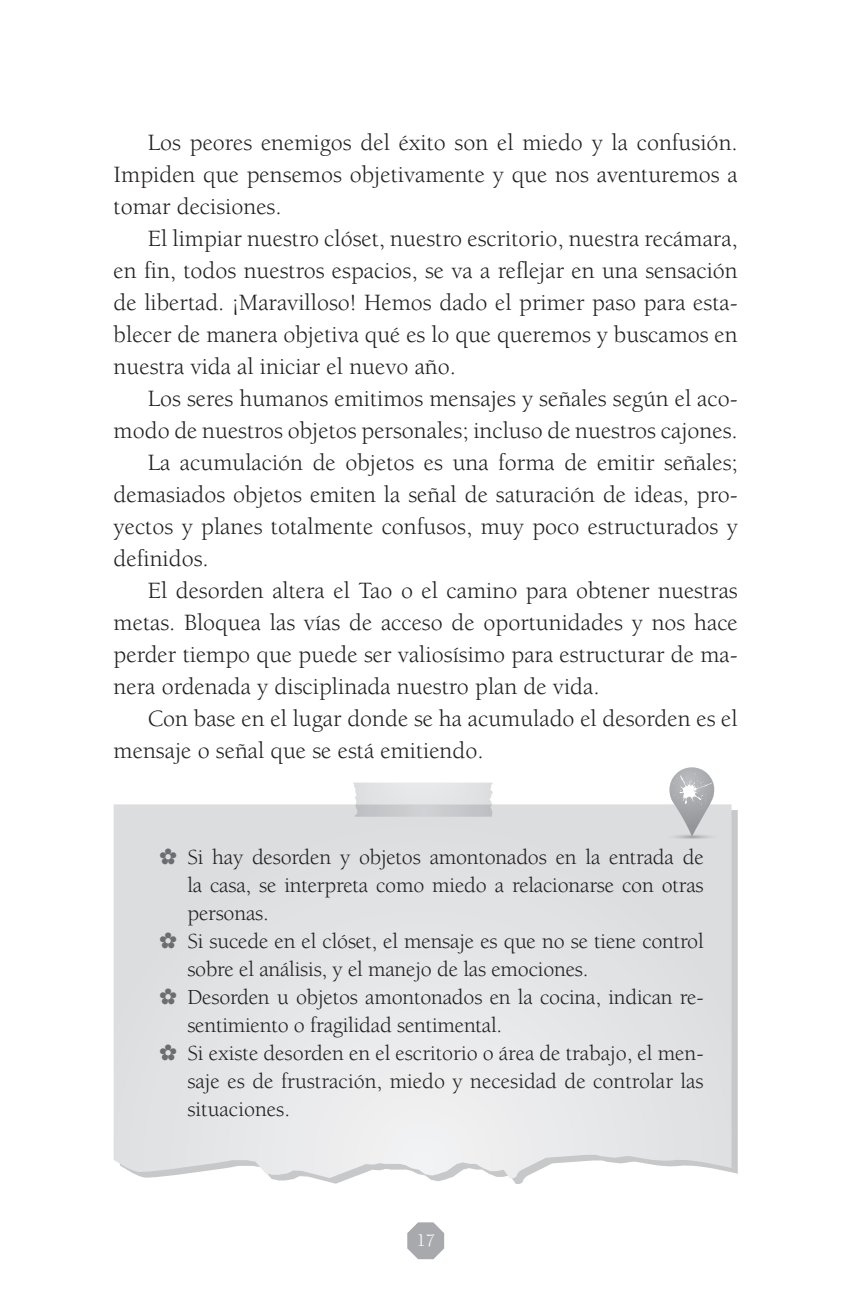
<style>
.page{position:relative;width:851px;height:1301px;background:#fff}
.page>*{position:absolute;margin:0;border:0;box-sizing:border-box;transform-origin:0 0}
.t1{font:24px/32px "Berkeley Std";color:#231f20;text-align:justify}
.t2{font:22px "Berkeley Std";letter-spacing:-.01em;color:#231f20}
.t3{font:18px "Berkeley Std";color:#fff}
.s1{color:#6c6d70}
</style>
<div class="page">
<svg style="left:407px;top:1222px;width:37px;height:37px"></svg>
<svg style="left:271px;top:810px;width:466px;height:374px"></svg>
<svg style="left:114px;top:804px;width:617px;height:374px;background:#e2e3e5"></svg>
<svg style="left:353px;top:782px;width:140px;height:35px;background:#dadbdd"></svg>
<svg style="left:652px;top:767px;width:79px;height:72px"></svg>
<p class="t1" style="left:114px;top:127px;width:625px;text-indent:34px">Los peores enemigos del éxito son el miedo y la confusión.<br>Impiden que pensemos objetivamente y que nos aventuremos a tomar decisiones.</p>
<p class="t1" style="left:114px;top:223px;width:625px;text-indent:34px">El limpiar nuestro clóset, nuestro escritorio, nuestra recámara, en fin, todos nuestros espacios, se va a reflejar en una sensación de libertad. ¡Maravilloso! Hemos dado el primer paso para esta&shy;blecer de manera objetiva qué es lo que queremos y buscamos en nuestra vida al iniciar el nuevo año.</p>
<p class="t1" style="left:148px;top:383px;width:591px">Los seres humanos emitimos mensajes y señales según el aco-</p>
<p class="t1" style="left:114px;top:415px;width:625px">modo de nuestros objetos personales; incluso de nuestros cajones.</p>
<p class="t1" style="left:148px;top:447px;width:591px">La acumulación de objetos es una forma de emitir señales;</p>
<p class="t1" style="left:114px;top:479px;width:625px">demasiados objetos emiten la señal de saturación de ideas, pro-</p>
<p class="t1" style="left:114px;top:511px;width:625px">yectos y planes totalmente confusos, muy poco estructurados y</p>
<p class="t1" style="left:114px;top:543px;width:97px">definidos.</p>
<p class="t1" style="left:148px;top:575px;width:591px">El desorden altera el Tao o el camino para obtener nuestras</p>
<p class="t1" style="left:114px;top:607px;width:625px">metas. Bloquea las vías de acceso de oportunidades y nos hace</p>
<p class="t1" style="left:114px;top:639px;width:625px">perder tiempo que puede ser valiosísimo para estructurar de ma-</p>
<p class="t1" style="left:114px;top:671px;width:487px">nera ordenada y disciplinada nuestro plan de vida.</p>
<p class="t1" style="left:148px;top:703px;width:591px">Con base en el lugar donde se ha acumulado el desorden es el</p>
<p class="t1" style="left:114px;top:735px;width:371px">mensaje o señal que se está emitiendo.</p>
<p class="t2" style="left:159px;top:845px;width:546px"><span class="s1">✿</span> Si hay desorden y objetos amontonados en la entrada de</p>
<p class="t2" style="left:187px;top:873px;width:517px">la casa, se interpreta como miedo a relacionarse con otras</p>
<p class="t2" style="left:187px;top:901px;width:83px">personas.</p>
<p class="t2" style="left:159px;top:929px;width:546px"><span class="s1">✿</span> Si sucede en el clóset, el mensaje es que no se tiene control</p>
<p class="t2" style="left:187px;top:957px;width:402px">sobre el análisis, y el manejo de las emociones.</p>
<p class="t2" style="left:159px;top:985px;width:546px"><span class="s1">✿</span> Desorden u objetos amontonados en la cocina, indican re-</p>
<p class="t2" style="left:187px;top:1013px;width:316px">sentimiento o fragilidad sentimental.</p>
<p class="t2" style="left:159px;top:1041px;width:546px"><span class="s1">✿</span> Si existe desorden en el escritorio o área de trabajo, el men-</p>
<p class="t2" style="left:187px;top:1069px;width:517px">saje es de frustración, miedo y necesidad de controlar las</p>
<p class="t2" style="left:187px;top:1097px;width:104px">situaciones.</p>
<p class="t3" style="left:416px;top:1231px;width:20px">17</p>
</div>
